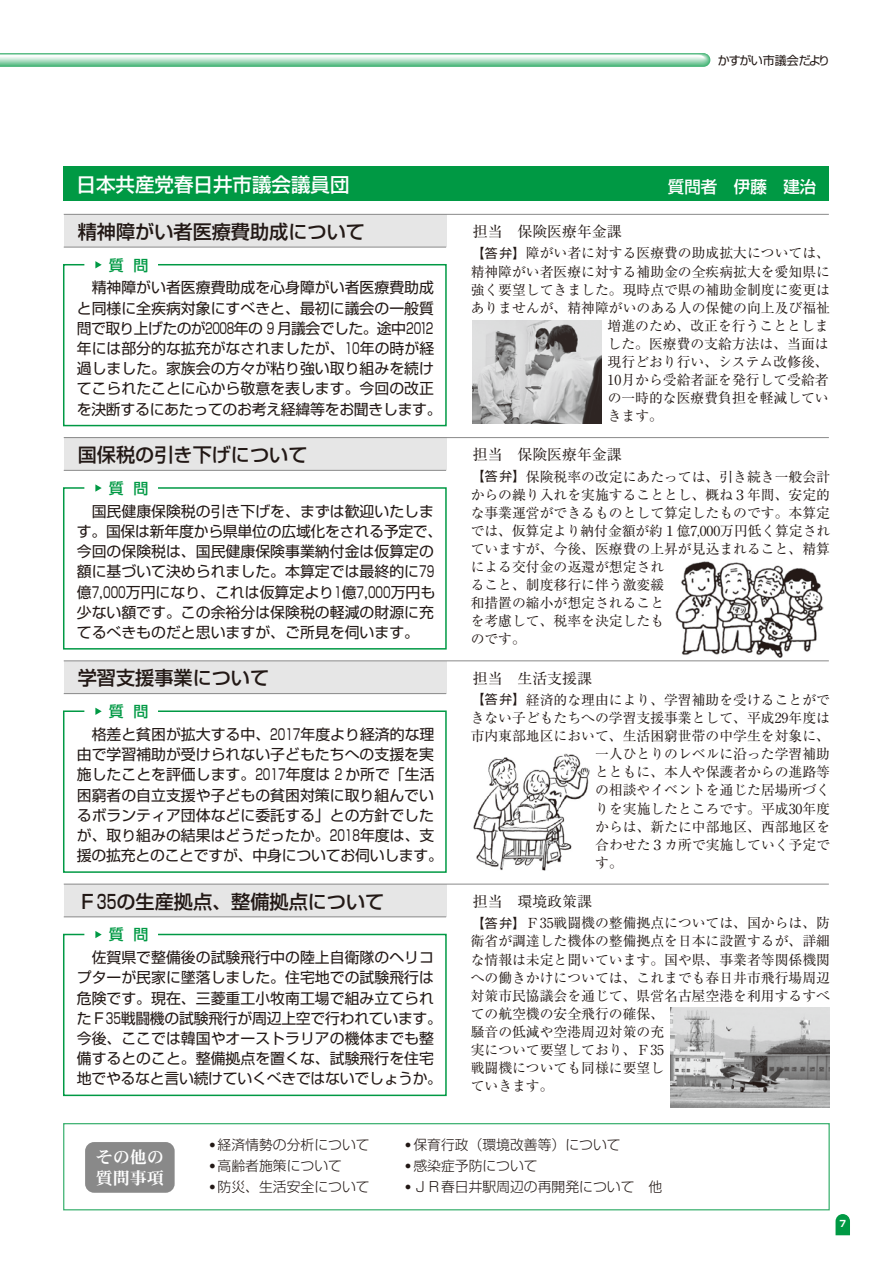
<style>
.page{position:relative;width:893px;height:1263px;background:#fff}
.page>*{position:absolute;margin:0;border:0;box-sizing:border-box;transform-origin:0 0}
.t1{font:500 19.5px "Shin Go Pro";color:#fff}
.t2{font:500 19.2px "Shin Go Pro";color:#221815}
.t3{font:16.95px/20.4px "DFPHS Mincho CID W7";color:#fff}
.t4{font:500 16.5px "Shin Go Pro";color:#fff}
.t5{font:500 15px "Shin Go Pro";color:#094}
.t6{font:14.85px/20.2px "Shin Go Pro";color:#221815}
.t7{font:14.85px "Ryumin Pro";color:#221815}
.t8{font:13.8px/18.1px "Ryumin Pro";color:#221815}
.t9{font:300 13.8px "Shin Go Pro";color:#221815}
.t10{font:12px "Shin Go Pro";letter-spacing:-.06em;color:#221815}
.t11{font:700 9px "Shin Go Pro";color:#fff;scale:.9 1}
.s1{font-family:"Shin Go Pro";font-size:12.75px}
</style>
<div class="page">
<svg style="left:835px;top:1214px;width:15px;height:21px"></svg>
<div style="left:64px;top:167px;width:765px;height:34px;background:#094"></div>
<div style="left:64px;top:214px;width:382px;height:33px;background:#e6e6e6"></div>
<div style="left:64px;top:438px;width:382px;height:32px;background:#e6e6e6"></div>
<div style="left:64px;top:661px;width:382px;height:33px;background:#e6e6e6"></div>
<div style="left:64px;top:884px;width:382px;height:33px;background:#e6e6e6"></div>
<div style="left:63px;top:1123px;width:767px;height:87px;border:1px solid #40b373"></div>
<div style="left:85px;top:1142px;width:90px;height:51px;background:#898989;border-radius:9px"></div>
<svg style="left:0;top:53px;width:710px;height:14px;background:#a3d9bb"></svg>
<hr style="left:64px;top:214px;width:765px;height:1px;background:#898989">
<hr style="left:64px;top:247px;width:382px;height:1px;background:#898989">
<hr style="left:64px;top:470px;width:382px;height:1px;background:#898989">
<hr style="left:64px;top:660px;width:765px;height:1px;background:#898989">
<hr style="left:64px;top:693px;width:382px;height:1px;background:#898989">
<hr style="left:64px;top:884px;width:765px;height:1px;background:#898989">
<hr style="left:64px;top:916px;width:382px;height:1px;background:#898989">
<hr style="left:64px;top:437px;width:765px;height:1px;background:#898989">
<svg style="left:63px;top:264px;width:384px;height:163px"></svg>
<svg style="left:63px;top:487px;width:384px;height:163px"></svg>
<svg style="left:63px;top:710px;width:384px;height:163px"></svg>
<svg style="left:63px;top:933px;width:384px;height:164px"></svg>
<svg style="left:95px;top:261px;width:7px;height:7px"></svg>
<svg style="left:95px;top:484px;width:7px;height:8px"></svg>
<svg style="left:95px;top:708px;width:7px;height:7px"></svg>
<svg style="left:95px;top:931px;width:7px;height:7px"></svg>
<img style="left:671px;top:1007px;width:158px;height:101px">
<img style="left:675px;top:561px;width:148px;height:96px">
<img style="left:473px;top:753px;width:117px;height:118px">
<img style="left:472px;top:321px;width:129px;height:102px">
<p class="t10" style="left:718px;top:51px;width:114px">かすがい市議会だより</p>
<h1 class="t1" style="left:76px;top:169px;width:274px">日本共産党春日井市議会議員団</h1>
<p class="t4" style="left:668px;top:173px;width:150px">質問者　伊藤 建治</p>
<p class="t7" style="left:473px;top:220px;width:150px">担当　保険医療年金課</p>
<h2 class="t2" style="left:78px;top:216px;width:289px">精神障がい者医療費助成について</h2>
<p class="t5" style="left:109px;top:253px;width:41px">質 問</p>
<p class="t6" style="left:77px;top:276px;width:366px">　精神障がい者医療費助成を心身障がい者医療費助成と同様に全疾病対象にすべきと、最初に議会の一般質問で取り上げたのが2008年の 9 月議会でした。途中2012年には部分的な拡充がなされましたが、10年の時が経過しました。家族会の方々が粘り強い取り組みを続けてこられたことに心から敬意を表します。今回の改正を決断するにあたってのお考え経緯等をお聞きします。</p>
<h2 class="t2" style="left:78px;top:439px;width:231px">国保税の引き下げについて</h2>
<p class="t5" style="left:109px;top:476px;width:41px">質 問</p>
<p class="t6" style="left:77px;top:499px;width:367px">　国民健康保険税の引き下げを、まずは歓迎いたします。国保は新年度から県単位の広域化をされる予定で、今回の保険税は、国民健康保険事業納付金は仮算定の額に基づいて決められました。本算定では最終的に79億7,000万円になり、これは仮算定より1億7,000万円も少ない額です。この余裕分は保険税の軽減の財源に充てるべきものだと思いますが、ご所見を伺います。</p>
<h2 class="t2" style="left:78px;top:662px;width:193px">学習支援事業について</h2>
<p class="t5" style="left:109px;top:699px;width:41px">質 問</p>
<p class="t6" style="left:77px;top:722px;width:368px">　格差と貧困が拡大する中、2017年度より経済的な理由で学習補助が受けられない子どもたちへの支援を実施したことを評価します。2017年度は 2 か所で「生活困窮者の自立支援や子どもの貧困対策に取り組んでいるボランティア団体などに委託する」との方針でしたが、取り組みの結果はどうだったか。2018年度は、支援の拡充とのことですが、中身についてお伺いします。</p>
<h2 class="t2" style="left:78px;top:886px;width:308px">Ｆ35の生産拠点、整備拠点について</h2>
<p class="t5" style="left:109px;top:922px;width:41px">質 問</p>
<p class="t6" style="left:77px;top:946px;width:367px">　佐賀県で整備後の試験飛行中の陸上自衛隊のヘリコプターが民家に墜落しました。住宅地での試験飛行は危険です。現在、三菱重工小牧南工場で組み立てられたＦ35戦闘機の試験飛行が周辺上空で行われています。今後、ここでは韓国やオーストラリアの機体までも整備するとのこと。整備拠点を置くな、試験飛行を住宅地でやるなと言い続けていくべきではないでしょうか。</p>
<p class="t8" style="left:472px;top:243px;width:360px"><span class="s1">【答弁】</span>障がい者に対する医療費の助成拡大については、</p>
<p class="t8" style="left:471px;top:261px;width:361px">精神障がい者医療に対する補助金の全疾病拡大を愛知県に</p>
<p class="t8" style="left:471px;top:279px;width:361px">強く要望してきました。現時点で県の補助金制度に変更は</p>
<p class="t8" style="left:471px;top:297px;width:361px">ありませんが、精神障がいのある人の保健の向上及び福祉</p>
<p class="t8" style="left:608px;top:316px;width:223px">増進のため、改正を行うこととしま</p>
<p class="t8" style="left:608px;top:334px;width:223px">した。医療費の支給方法は、当面は</p>
<p class="t8" style="left:608px;top:352px;width:223px">現行どおり行い、システム改修後、</p>
<p class="t8" style="left:608px;top:370px;width:223px">10月から受給者証を発行して受給者</p>
<p class="t8" style="left:608px;top:388px;width:223px">の一時的な医療費負担を軽減してい</p>
<p class="t8" style="left:608px;top:406px;width:57px">きます。</p>
<p class="t7" style="left:473px;top:443px;width:150px">担当　保険医療年金課</p>
<p class="t8" style="left:471px;top:467px;width:361px"><span class="s1">【答弁】</span>保険税率の改定にあたっては、引き続き一般会計からの繰り入れを実施することとし、概ね３年間、安定的な事業運営ができるものとして算定したものです。本算定では、仮算定より納付金額が約１億7,000万円低く算定されていますが、今後、医療費の上昇が見込まれること、精算による交付金の返還が想定され<br>ること、制度移行に伴う激変緩<br>和措置の縮小が想定されること<br>を考慮して、税率を決定したも<br>のです。</p>
<p class="t7" style="left:473px;top:666px;width:121px">担当　生活支援課</p>
<p class="t8" style="left:472px;top:690px;width:360px"><span class="s1">【答弁】</span>経済的な理由により、学習補助を受けることがで</p>
<p class="t8" style="left:471px;top:708px;width:361px">きない子どもたちへの学習支援事業として、平成29年度は</p>
<p class="t8" style="left:471px;top:726px;width:361px">市内東部地区において、生活困窮世帯の中学生を対象に、</p>
<p class="t8" style="left:595px;top:744px;width:236px">一人ひとりのレベルに沿った学習補助</p>
<p class="t8" style="left:595px;top:762px;width:236px">とともに、本人や保護者からの進路等</p>
<p class="t8" style="left:595px;top:780px;width:236px">の相談やイベントを通じた居場所づく</p>
<p class="t8" style="left:595px;top:798px;width:236px">りを実施したところです。平成30年度</p>
<p class="t8" style="left:595px;top:816px;width:236px">からは、新たに中部地区、西部地区を</p>
<p class="t8" style="left:595px;top:834px;width:236px">合わせた３カ所で実施していく予定で</p>
<p class="t8" style="left:595px;top:852px;width:29px">す。</p>
<p class="t7" style="left:473px;top:890px;width:121px">担当　環境政策課</p>
<p class="t8" style="left:471px;top:913px;width:361px"><span class="s1">【答弁】</span>Ｆ35戦闘機の整備拠点については、国からは、防衛省が調達した機体の整備拠点を日本に設置するが、詳細な情報は未定と聞いています。国や県、事業者等関係機関への働きかけについては、これまでも春日井市飛行場周辺対策市民協議会を通じて、県営名古屋空港を利用するすべての航空機の安全飛行の確保、<br>騒音の低減や空港周辺対策の充<br>実について要望しており、Ｆ35<br>戦闘機についても同様に要望し<br>ていきます。</p>
<p class="t3" style="left:96px;top:1147px;width:70px">その他の質問事項</p>
<p class="t9" style="left:210px;top:1134px;width:161px"><sup>●</sup> 経済情勢の分析について</p>
<p class="t9" style="left:210px;top:1155px;width:134px"><sup>●</sup> 高齢者施策について</p>
<p class="t9" style="left:210px;top:1176px;width:161px"><sup>●</sup> 防災、生活安全について</p>
<p class="t9" style="left:405px;top:1134px;width:217px"><sup>●</sup> 保育行政（環境改善等）について</p>
<p class="t9" style="left:405px;top:1155px;width:134px"><sup>●</sup> 感染症予防について</p>
<p class="t9" style="left:405px;top:1176px;width:258px"><sup>●</sup> ＪＲ春日井駅周辺の再開発について　他</p>
<p class="t11" style="left:839px;top:1216px;width:9px">7</p>
</div>
